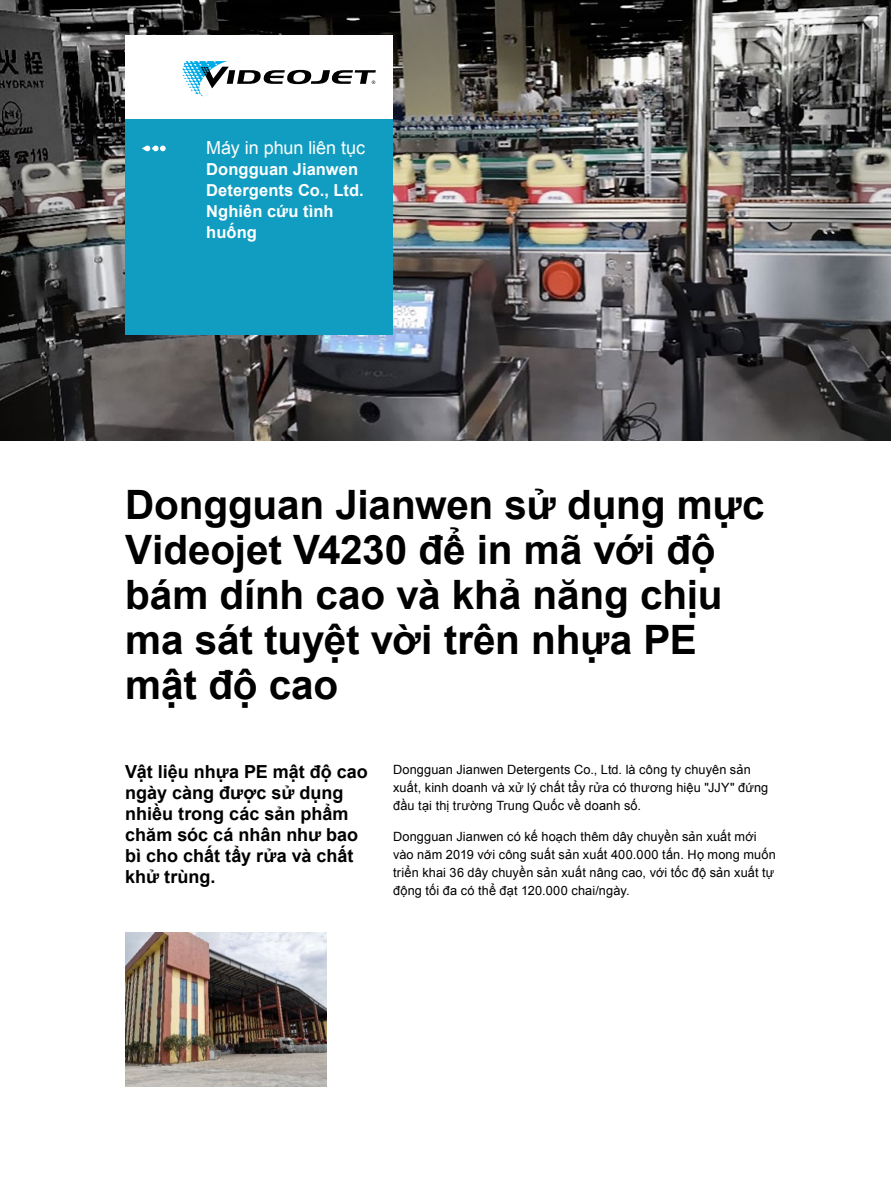
<style>
.page{position:relative;width:891px;height:1188px;background:#fff}
.page>*{position:absolute;margin:0;border:0;box-sizing:border-box;transform-origin:0 0}
.t1{font:700 40.5px/45px "Arial";letter-spacing:-.005em;color:#000}
.t2{font:700 18px/21px "Arial";color:#000}
.t3{font:18px "Arial";letter-spacing:-.005em;color:#fff}
.t4{font:700 16.5px/21px "Arial";letter-spacing:.005em;color:#fff}
.t5{font:12.75px/18px "Arial";letter-spacing:.01em;color:#000}
</style>
<div class="page">
<img style="left:0;top:0;width:891px;height:441px">
<div style="left:125px;top:36px;width:268px;height:83px;background:#fff"></div>
<div style="left:125px;top:119px;width:268px;height:216px;background:#109dc1"></div>
<svg style="left:183px;top:61px;width:193px;height:35px"></svg>
<svg style="left:143px;top:146px;width:23px;height:5px"></svg>
<img style="left:125px;top:932px;width:201px;height:155px">
<h2 class="t3" style="left:206px;top:135px;width:160px">Máy in phun liên tục</h2>
<p class="t4" style="left:206px;top:159px;width:159px">Dongguan Jianwen<br>Detergents Co., Ltd.<br>Nghiên cứu tình huống</p>
<h1 class="t1" style="left:125px;top:483px;width:641px">Dongguan Jianwen sử dụng mực<br>Videojet V4230 để in mã với độ bám dính cao và khả năng chịu ma sát tuyệt vời trên nhựa PE mật độ cao</h1>
<h2 class="t2" style="left:125px;top:762px;width:244px">Vật liệu nhựa PE mật độ cao ngày càng được sử dụng nhiều trong các sản phẩm chăm sóc cá nhân như bao bì cho chất tẩy rửa và chất khử trùng.</h2>
<p class="t5" style="left:393px;top:761px;width:377px">Dongguan Jianwen Detergents Co., Ltd. là công ty chuyên sản xuất, kinh doanh và xử lý chất tẩy rửa có thương hiệu "JJY" đứng đầu tại thị trường Trung Quốc về doanh số.</p>
<p class="t5" style="left:393px;top:828px;width:384px">Dongguan Jianwen có kế hoạch thêm dây chuyền sản xuất mới vào năm 2019 với công suất sản xuất 400.000 tấn. Họ mong muốn triển khai 36 dây chuyền sản xuất nâng cao, với tốc độ sản xuất tự động tối đa có thể đạt 120.000 chai/ngày.</p>
</div>
